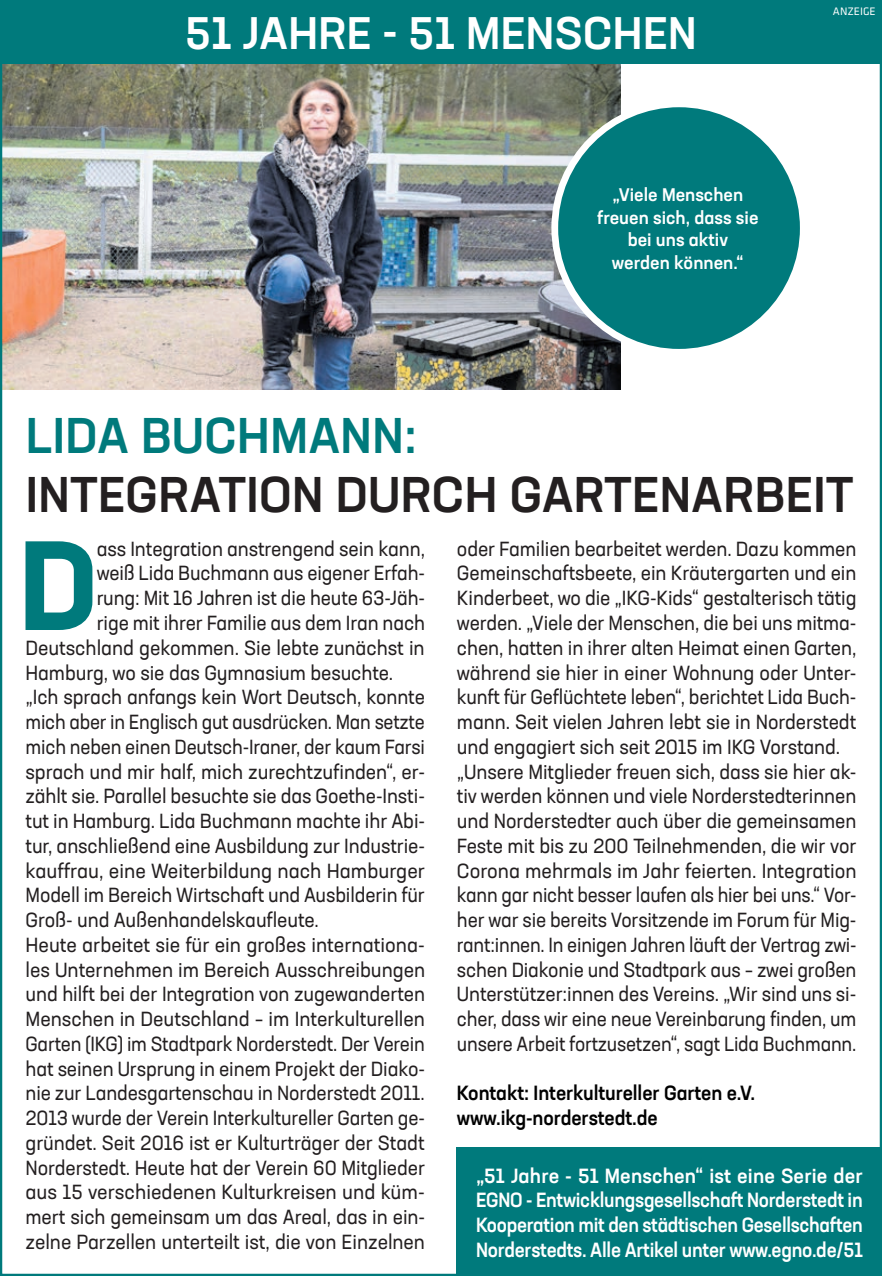
<style>
.page{position:relative;width:882px;height:1276px;background:#fff}
.page>*{position:absolute;margin:0;border:0;box-sizing:border-box;transform-origin:0 0}
.t1{font:700 124.88px "Neusa Next Std";color:#007a7c;scale:.96 1}
.t2{font:500 49.5px "Neusa Next Std";letter-spacing:.01em;color:#231f20}
.t3{font:500 49.5px "Neusa Next Std";letter-spacing:.01em;color:#007a7c}
.t4{font:500 45px "Neusa Next Std";letter-spacing:.01em;color:#fff}
.t5{font:20.25px/24.8px "Neusa Next Std";letter-spacing:-.005em;color:#231f20;scale:.96 1}
.t6{font:20.25px "Neusa Next Std";letter-spacing:-.005em;color:#231f20}
.t7{font:20.25px "Neusa Next Std";letter-spacing:-.005em;color:#231f20;scale:.95 1}
.t8{font:500 20.25px/24.8px "Neusa Next Std";letter-spacing:-.015em;color:#fff;text-align:justify}
.t9{font:20.25px "Neusa Next Std";letter-spacing:-.005em;color:#231f20;scale:.94 1}
.t10{font:500 20.25px/24.8px "Neusa Next Std";letter-spacing:-.005em;color:#000;scale:.96 1}
.t11{font:20.25px "Neusa Next Std";letter-spacing:-.005em;color:#231f20;scale:.93 1}
.t12{font:500 18px/22.5px "Neusa Next Std";color:#fff;text-align:center}
.t13{font:11.25px "Klavika CH";color:#fff}
</style>
<div class="page">
<img style="left:3px;top:64px;width:617px;height:325px">
<div style="left:554px;top:104px;width:249px;height:248px;background:#007a7c;border-radius:50%"></div>
<div style="left:551px;top:100px;width:255px;height:256px;border:7px solid #fff;border-radius:50%"></div>
<div style="left:0;top:0;width:881px;height:64px;background:#007a7c"></div>
<div style="left:457px;top:1147px;width:424px;height:129px;background:#007a7c"></div>
<h3 class="t4" style="left:185px;top:5px;width:513px">51 JAHRE - 51 MENSCHEN</h3>
<p class="t12" style="left:597px;top:183px;width:163px">„Viele Menschen freuen sich, dass sie bei uns aktiv werden können.“</p>
<p class="t13" style="left:832px;top:4px;width:44px">ANZEIGE</p>
<h2 class="t3" style="left:26px;top:404px;width:392px">LIDA BUCHMANN:</h2>
<h2 class="t2" style="left:26px;top:462px;width:829px">INTEGRATION DURCH GARTENARBEIT</h2>
<h1 class="t1" style="left:20px;top:505px;width:83px">D</h1>
<p class="t5" style="left:97px;top:536px;width:343px">ass Integration anstrengend sein kann,</p>
<p class="t7" style="left:97px;top:561px;width:347px">weiß Lida Buchmann aus eigener Erfah-</p>
<p class="t7" style="left:97px;top:585px;width:347px">rung: Mit 16 Jahren ist die heute 63-Jäh-</p>
<p class="t7" style="left:97px;top:610px;width:347px">rige mit ihrer Familie aus dem Iran nach</p>
<p class="t6" style="left:26px;top:635px;width:400px">Deutschland gekommen. Sie lebte zunächst in</p>
<p class="t5" style="left:26px;top:659px;width:384px">Hamburg, wo sie das Gymnasium besuchte.</p>
<p class="t5" style="left:26px;top:684px;width:417px">„Ich sprach anfangs kein Wort Deutsch, konnte</p>
<p class="t11" style="left:26px;top:709px;width:431px">mich aber in Englisch gut ausdrücken. Man setzte</p>
<p class="t9" style="left:26px;top:734px;width:426px">mich neben einen Deutsch-Iraner, der kaum Farsi</p>
<p class="t6" style="left:26px;top:759px;width:401px">sprach und mir half, mich zurechtzufinden“, er-</p>
<p class="t5" style="left:26px;top:783px;width:417px">zählt sie. Parallel besuchte sie das Goethe-Insti-</p>
<p class="t5" style="left:26px;top:808px;width:417px">tut in Hamburg. Lida Buchmann machte ihr Abi-</p>
<p class="t5" style="left:26px;top:833px;width:417px">tur, anschließend eine Ausbildung zur Industrie-</p>
<p class="t6" style="left:26px;top:858px;width:401px">kauffrau, eine Weiterbildung nach Hamburger</p>
<p class="t7" style="left:26px;top:882px;width:422px">Modell im Bereich Wirtschaft und Ausbilderin für</p>
<p class="t5" style="left:26px;top:907px;width:307px">Groß- und Außenhandelskaufleute.</p>
<p class="t6" style="left:26px;top:932px;width:401px">Heute arbeitet sie für ein großes internationa-</p>
<p class="t6" style="left:26px;top:957px;width:401px">les Unternehmen im Bereich Ausschreibungen</p>
<p class="t5" style="left:26px;top:981px;width:417px">und hilft bei der Integration von zugewanderten</p>
<p class="t6" style="left:26px;top:1006px;width:401px">Menschen in Deutschland – im Interkulturellen</p>
<p class="t9" style="left:26px;top:1031px;width:426px">Garten (IKG) im Stadtpark Norderstedt. Der Verein</p>
<p class="t5" style="left:26px;top:1055px;width:417px">hat seinen Ursprung in einem Projekt der Diako-</p>
<p class="t7" style="left:26px;top:1080px;width:422px">nie zur Landesgartenschau in Norderstedt 2011.</p>
<p class="t7" style="left:26px;top:1105px;width:422px">2013 wurde der Verein Interkultureller Garten ge-</p>
<p class="t6" style="left:26px;top:1130px;width:400px">gründet. Seit 2016 ist er Kulturträger der Stadt</p>
<p class="t5" style="left:26px;top:1154px;width:417px">Norderstedt. Heute hat der Verein 60 Mitglieder</p>
<p class="t6" style="left:26px;top:1179px;width:401px">aus 15 verschiedenen Kulturkreisen und küm-</p>
<p class="t5" style="left:26px;top:1204px;width:417px">mert sich gemeinsam um das Areal, das in ein-</p>
<p class="t6" style="left:26px;top:1229px;width:401px">zelne Parzellen unterteilt ist, die von Einzelnen</p>
<p class="t5" style="left:457px;top:536px;width:418px">oder Familien bearbeitet werden. Dazu kommen Gemeinschaftsbeete, ein Kräutergarten und ein Kinderbeet, wo die „IKG-Kids“ gestalterisch tätig werden. „Viele der Menschen, die bei uns mitma&shy;chen, hatten in ihrer alten Heimat einen Garten, während sie hier in einer Wohnung oder Unter&shy;kunft für Geflüchtete leben“, berichtet Lida Buch&shy;mann. Seit vielen Jahren lebt sie in Norderstedt und engagiert sich seit 2015 im IKG Vorstand. „Unsere Mitglieder freuen sich, dass sie hier ak&shy;tiv werden können und viele Norderstedterinnen und Norderstedter auch über die gemeinsamen Feste mit bis zu 200 Teilnehmenden, die wir vor Corona mehrmals im Jahr feierten. Integration kann gar nicht besser laufen als hier bei uns.“ Vor&shy;her war sie bereits Vorsitzende im Forum für Mig&shy;rant:innen. In einigen Jahren läuft der Vertrag zwi&shy;schen Diakonie und Stadtpark aus – zwei großen Unterstützer:innen des Vereins. „Wir sind uns si&shy;cher, dass wir eine neue Vereinbarung finden, um unsere Arbeit fortzusetzen“, sagt Lida Buchmann.</p>
<p class="t10" style="left:457px;top:1080px;width:312px">Kontakt: Interkultureller Garten e.V. www.ikg-norderstedt.de</p>
<p class="t8" style="left:476px;top:1162px;width:388px">„51 Jahre - 51 Menschen“ ist eine Serie der EGNO - Entwicklungsgesellschaft Norderstedt in Kooperation mit den städtischen Gesellschaften Norderstedts. Alle Artikel unter www.egno.de/51</p>
</div>
